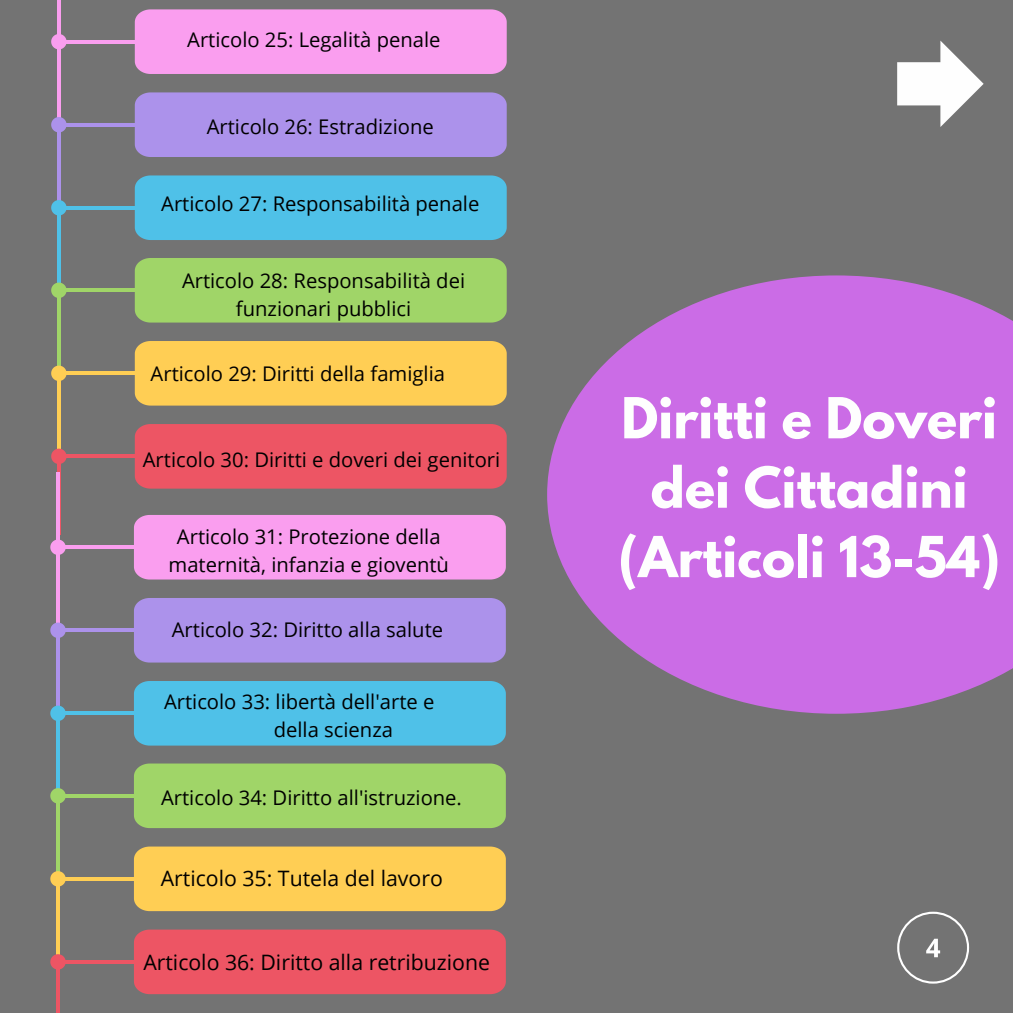
<style>
.page{position:relative;width:1013px;height:1013px;background:#fff}
.page>*{position:absolute;margin:0;border:0;box-sizing:border-box;transform-origin:0 0}
.t1{font:700 50px/69.4px "League Spartan";color:#fefefe;text-align:center}
.t2{font:21.25px "Open Sans";color:#000}
.t3{font:20.25px/27.9px "Open Sans";color:#000;text-align:center}
</style>
<div class="page">
<div style="left:0;top:0;width:1012px;height:1012px;background:#737373"></div>
<svg style="left:547px;top:275px;width:465px;height:438px;fill:#cb6ce6"></svg>
<svg style="left:897px;top:41px;width:86px;height:86px"></svg>
<hr style="left:57px;top:42px;width:4px;height:87px;background:#fa9eef">
<hr style="left:65px;top:40px;width:79px;height:3px;background:#fa9eef">
<hr style="left:57px;top:211px;width:4px;height:79px;background:#4fc1e8">
<svg style="left:51px;top:117px;width:16px;height:15px"></svg>
<hr style="left:57px;top:129px;width:4px;height:79px;background:#ac92eb">
<svg style="left:51px;top:200px;width:16px;height:15px"></svg>
<svg style="left:51px;top:282px;width:16px;height:16px"></svg>
<hr style="left:57px;top:294px;width:4px;height:79px;background:#a0d568">
<hr style="left:57px;top:377px;width:4px;height:79px;background:#ffce54">
<svg style="left:51px;top:365px;width:16px;height:16px"></svg>
<hr style="left:65px;top:123px;width:79px;height:3px;background:#ac92eb">
<hr style="left:65px;top:206px;width:79px;height:3px;background:#4fc1e8">
<hr style="left:65px;top:289px;width:79px;height:3px;background:#a0d568">
<hr style="left:65px;top:371px;width:79px;height:4px;background:#ffce54">
<div style="left:135px;top:92px;width:371px;height:65px;background:#ac92eb"></div>
<div style="left:135px;top:175px;width:371px;height:65px;background:#4fc1e8"></div>
<div style="left:135px;top:258px;width:371px;height:64px;background:#a0d568"></div>
<div style="left:135px;top:341px;width:371px;height:64px;background:#ffce54"></div>
<svg style="left:51px;top:448px;width:16px;height:16px"></svg>
<hr style="left:65px;top:454px;width:79px;height:4px;background:#ed5564">
<div style="left:135px;top:424px;width:371px;height:64px;background:#ed5564"></div>
<hr style="left:57px;top:456px;width:4px;height:79px;background:#ed5564">
<svg style="left:51px;top:34px;width:16px;height:15px"></svg>
<div style="left:135px;top:9px;width:371px;height:65px;background:#fa9eef"></div>
<hr style="left:57px;top:0;width:4px;height:46px;background:#fa9eef">
<hr style="left:56px;top:547px;width:4px;height:87px;background:#fa9eef">
<hr style="left:64px;top:545px;width:79px;height:4px;background:#fa9eef">
<hr style="left:56px;top:717px;width:4px;height:78px;background:#4fc1e8">
<svg style="left:50px;top:622px;width:16px;height:16px"></svg>
<hr style="left:56px;top:634px;width:4px;height:79px;background:#ac92eb">
<svg style="left:50px;top:705px;width:16px;height:16px"></svg>
<svg style="left:50px;top:788px;width:16px;height:15px"></svg>
<hr style="left:56px;top:800px;width:4px;height:78px;background:#a0d568">
<hr style="left:56px;top:883px;width:4px;height:78px;background:#ffce54">
<svg style="left:50px;top:871px;width:16px;height:15px"></svg>
<hr style="left:64px;top:628px;width:79px;height:4px;background:#ac92eb">
<hr style="left:64px;top:711px;width:79px;height:3px;background:#4fc1e8">
<hr style="left:64px;top:794px;width:79px;height:3px;background:#a0d568">
<hr style="left:64px;top:877px;width:79px;height:3px;background:#ffce54">
<div style="left:134px;top:598px;width:372px;height:64px;background:#ac92eb"></div>
<div style="left:134px;top:681px;width:372px;height:64px;background:#4fc1e8"></div>
<div style="left:134px;top:763px;width:372px;height:65px;background:#a0d568"></div>
<div style="left:134px;top:846px;width:372px;height:65px;background:#ffce54"></div>
<svg style="left:50px;top:954px;width:16px;height:15px"></svg>
<hr style="left:64px;top:960px;width:79px;height:3px;background:#ed5564">
<div style="left:134px;top:929px;width:372px;height:65px;background:#ed5564"></div>
<hr style="left:56px;top:961px;width:4px;height:51px;background:#ed5564">
<svg style="left:50px;top:540px;width:16px;height:15px"></svg>
<div style="left:134px;top:515px;width:372px;height:64px;background:#fa9eef"></div>
<hr style="left:56px;top:472px;width:4px;height:79px;background:#fa9eef">
<svg style="left:897px;top:911px;width:72px;height:72px"></svg>
<p class="t3" style="left:187px;top:26px;width:255px">Articolo 25: Legalità penale</p>
<p class="t3" style="left:207px;top:112px;width:228px">Articolo 26: Estradizione</p>
<p class="t3" style="left:161px;top:189px;width:320px">Articolo 27: Responsabilità penale</p>
<p class="t3" style="left:182px;top:266px;width:285px">Articolo 28: Responsabilità dei funzionari pubblici</p>
<p class="t3" style="left:151px;top:359px;width:296px">Articolo 29: Diritti della famiglia</p>
<p class="t3" style="left:143px;top:445px;width:359px">Articolo 30: Diritti e doveri dei genitori</p>
<p class="t3" style="left:168px;top:522px;width:282px">Articolo 31: Protezione della maternità, infanzia e gioventù</p>
<p class="t3" style="left:172px;top:615px;width:273px">Articolo 32: Diritto alla salute</p>
<p class="t3" style="left:274px;top:686px;width:162px;text-align:left;text-indent:-110px">Articolo 33: libertà dell'arte e della scienza</p>
<p class="t3" style="left:161px;top:782px;width:302px">Articolo 34: Diritto all'istruzione.</p>
<p class="t2" style="left:161px;top:863px;width:283px">Articolo 35: Tutela del lavoro</p>
<p class="t2" style="left:143px;top:947px;width:348px">Articolo 36: Diritto alla retribuzione</p>
<h1 class="t1" style="left:618px;top:390px;width:383px">Diritti e Doveri dei Cittadini (Articoli 13-54)</h1>
</div>
